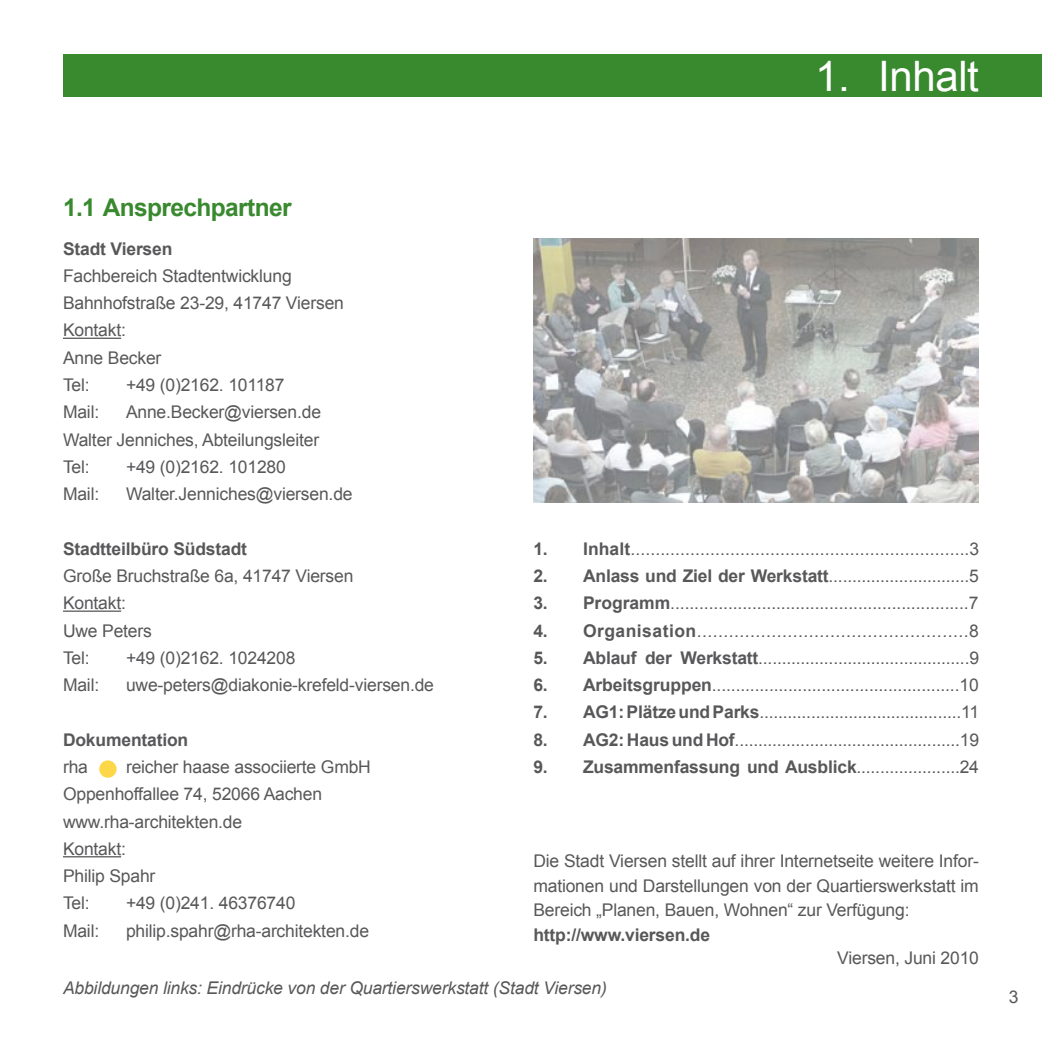
<style>
.page{position:relative;width:1042px;height:1042px;background:#fff}
.page>*{position:absolute;margin:0;border:0;box-sizing:border-box;transform-origin:0 0}
.t1{font:42px "Arial";letter-spacing:-.01em;color:#fff}
.t2{font:700 24.5px "Arial";letter-spacing:-.025em;color:#39892f}
.t3{font:17.5px/27.3px "Arial";letter-spacing:-.01em;color:#58585a}
.t4{font:700 17.5px "Arial";letter-spacing:-.01em;color:#58585a}
.t5{font:italic 17.5px "Arial";letter-spacing:-.01em;color:#58585a}
.s1{font-weight:700}
.s2{font-weight:400}
</style>
<div class="page">
<div style="left:63px;top:55px;width:979px;height:42px;background:#39892f"></div>
<hr style="left:63px;top:338px;width:58px;height:1px;background:#58585a">
<hr style="left:63px;top:610px;width:58px;height:2px;background:#58585a">
<hr style="left:63px;top:856px;width:58px;height:1px;background:#58585a">
<div style="left:99px;top:760px;width:18px;height:18px;background:#fcd848;border-radius:50%"></div>
<img style="left:533px;top:238px;width:446px;height:264px">
<h1 class="t1" style="left:815px;top:49px;width:165px">1. Inhalt</h1>
<h2 class="t2" style="left:63px;top:192px;width:230px">1.1 Ansprechpartner</h2>
<p class="t4" style="left:63px;top:237px;width:111px">Stadt Viersen</p>
<p class="t3" style="left:63px;top:262px;width:282px">Fachbereich Stadtentwicklung<br>Bahnhofstraße 23-29, 41747 Viersen<br>Kontakt:<br>Anne Becker<br>Tel:</p>
<p class="t3" style="left:126px;top:371px;width:160px">+49 (0)2162. 101187</p>
<p class="t3" style="left:63px;top:399px;width:260px;text-align:justify;text-indent:63px">Anne.Becker@viersen.de Walter Jenniches, Abteilungsleiter Tel:</p>
<p class="t3" style="left:63px;top:399px;width:38px">Mail:</p>
<p class="t3" style="left:126px;top:453px;width:161px">+49 (0)2162. 101280</p>
<p class="t3" style="left:63px;top:480px;width:38px">Mail:</p>
<p class="t3" style="left:126px;top:480px;width:228px">Walter.Jenniches@viersen.de</p>
<p class="t4" style="left:63px;top:537px;width:185px">Stadtteilbüro Südstadt</p>
<p class="t3" style="left:63px;top:562px;width:292px">Große Bruchstraße 6a, 41747 Viersen<br>Kontakt:<br>Uwe Peters<br>Tel:</p>
<p class="t3" style="left:126px;top:644px;width:171px">+49 (0)2162. 1024208</p>
<p class="t3" style="left:63px;top:671px;width:38px">Mail:</p>
<p class="t3" style="left:126px;top:671px;width:309px">uwe-peters@diakonie-krefeld-viersen.de</p>
<p class="t4" style="left:63px;top:728px;width:127px">Dokumentation</p>
<p class="t3" style="left:63px;top:753px;width:26px">rha</p>
<p class="t3" style="left:63px;top:753px;width:309px;text-indent:63px">reicher haase associierte GmbH<br>Oppenhoffallee 74, 52066 Aachen www.rha-architekten.de<br>Kontakt:<br>Philip Spahr<br>Tel:</p>
<p class="t3" style="left:126px;top:890px;width:171px">+49 (0)241. 46376740</p>
<p class="t3" style="left:63px;top:917px;width:38px">Mail:</p>
<p class="t3" style="left:126px;top:917px;width:245px">philip.spahr@rha-architekten.de</p>
<p class="t3" style="left:533px;top:535px;width:447px"><span class="s1">1. Inhalt</span>....................................................................3</p>
<p class="t3" style="left:533px;top:562px;width:447px"><span class="s1">2. Anlass und Ziel der Werkstatt</span>..............................5</p>
<p class="t3" style="left:533px;top:590px;width:446px"><span class="s1">3. Programm</span>..............................................................7</p>
<p class="t3" style="left:533px;top:617px;width:447px"><span class="s1">4. Organisation</span>...................................................8</p>
<p class="t3" style="left:533px;top:644px;width:447px"><span class="s1">5. Ablauf der Werkstatt</span>.............................................9</p>
<p class="t3" style="left:533px;top:671px;width:447px"><span class="s1">6. Arbeitsgruppen</span>....................................................10</p>
<p class="t3" style="left:533px;top:699px;width:447px"><span class="s1">7. AG1: Plätze und Parks</span>...........................................11</p>
<p class="t3" style="left:533px;top:726px;width:447px"><span class="s1">8. AG2: Haus und Hof</span>................................................19</p>
<p class="t4" style="left:533px;top:755px;width:447px">9. Zusammenfassung und Ausblick<span class="s2">......................24</span></p>
<p class="t3" style="left:533px;top:849px;width:447px;line-height:24.5px;text-align:justify">Die Stadt Viersen stellt auf ihrer Internetseite weitere Infor&shy;mationen und Darstellungen von der Quartierswerkstatt im Bereich „Planen, Bauen, Wohnen“ zur Verfügung:</p>
<p class="t4" style="left:533px;top:923px;width:178px">http://www.viersen.de</p>
<p class="t3" style="left:837px;top:944px;width:143px">Viersen, Juni 2010</p>
<p class="t5" style="left:63px;top:976px;width:545px">Abbildungen links: Eindrücke von der Quartierswerkstatt (Stadt Viersen)</p>
<p class="t3" style="left:1009px;top:983px;width:11px">3</p>
</div>
